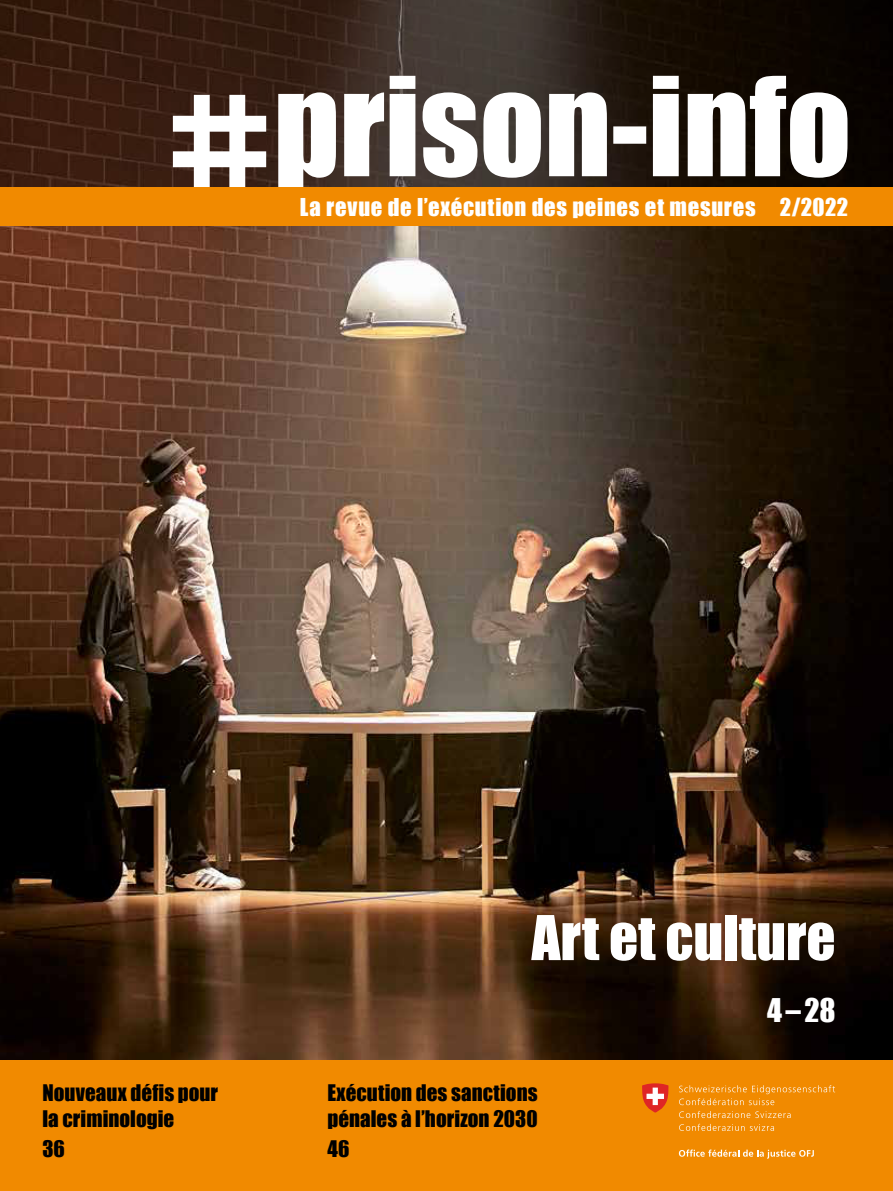
<style>
.page{position:relative;width:893px;height:1191px;background:#fff}
.page>*{position:absolute;margin:0;border:0;box-sizing:border-box;transform-origin:0 0}
.t1{font:57px "Impact";color:#fff}
.t2{font:30px "Impact";color:#fff}
.t3{font:22.65px "Impact";letter-spacing:.035em;color:#fff}
.t4{font:21px/25.5px "Impact";color:#000}
</style>
<div class="page">
<div style="left:0;top:1059px;width:893px;height:132px;background:#f18a00"></div>
<img style="left:0;top:226px;width:893px;height:833px">
<svg style="left:0;top:0;width:893px;height:188px;background:#2e1c12"></svg>
<svg style="left:278px;top:76px;width:569px;height:112px"></svg>
<div style="left:173px;top:151px;width:93px;height:16px;background:#fff;border:3px solid #fff"></div>
<div style="left:173px;top:116px;width:93px;height:16px;background:#fff;border:3px solid #fff"></div>
<div style="left:229px;top:95px;width:16px;height:93px;background:#fff"></div>
<div style="left:194px;top:95px;width:16px;height:93px;background:#fff"></div>
<div style="left:0;top:188px;width:893px;height:38px;background:#f18a00"></div>
<svg style="left:679px;top:1149px;width:135px;height:9px"></svg>
<svg style="left:679px;top:1085px;width:156px;height:46px"></svg>
<svg style="left:642px;top:1083px;width:27px;height:29px"></svg>
<p class="t3" style="left:300px;top:193px;width:550px">La revue de l’exécution des peines et mesures 2/2022</p>
<p class="t4" style="left:43px;top:1080px;width:177px">Nouveaux défis pour la criminologie</p>
<p class="t4" style="left:43px;top:1135px;width:24px">36</p>
<h1 class="t1" style="left:531px;top:902px;width:305px">Art et culture</h1>
<h2 class="t2" style="left:767px;top:991px;width:70px">4–28</h2>
<p class="t4" style="left:327px;top:1080px;width:212px">Exécution des sanctions pénales à l’horizon 2030</p>
<p class="t4" style="left:327px;top:1135px;width:24px">46</p>
</div>
